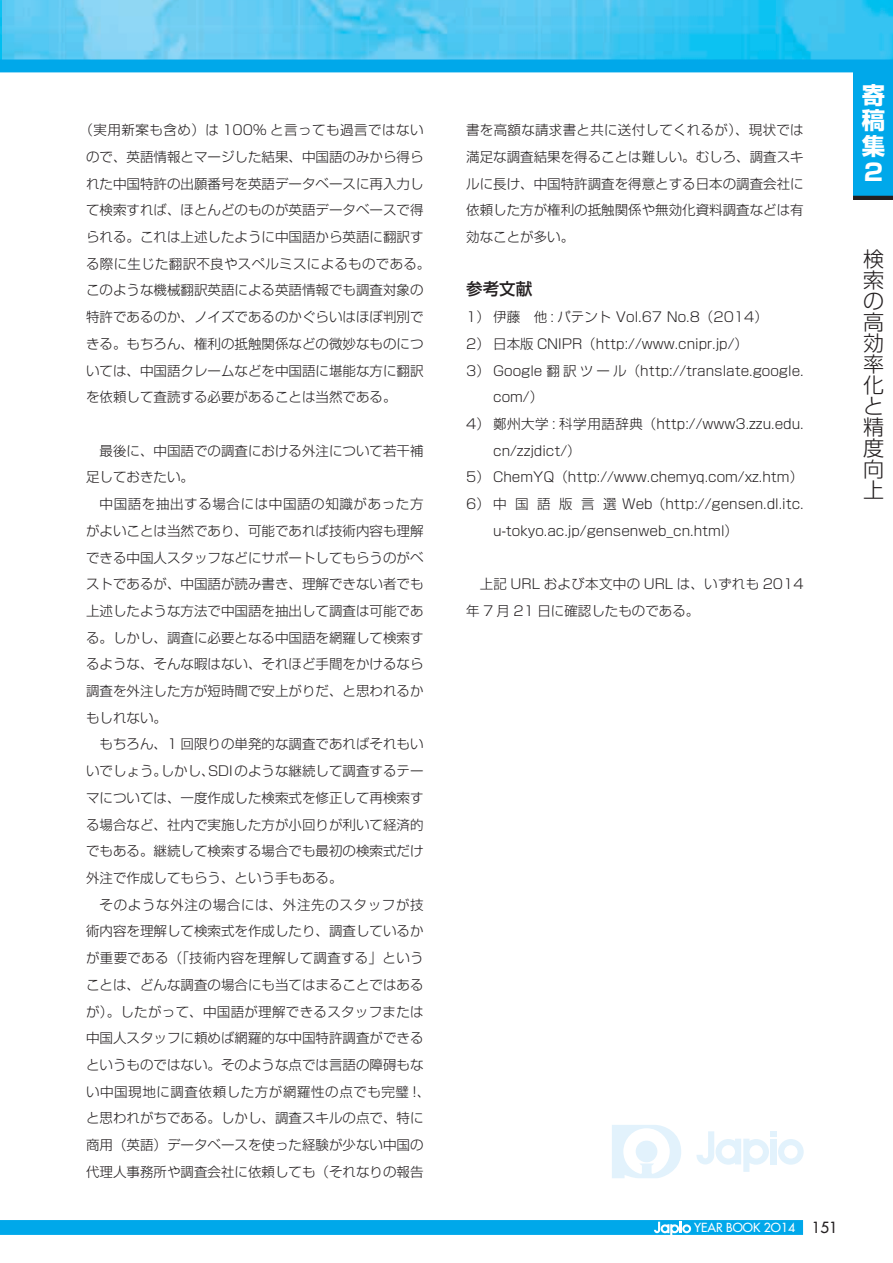
<style>
.page{position:relative;width:893px;height:1263px;background:#fff}
.page>*{position:absolute;margin:0;border:0;box-sizing:border-box;transform-origin:0 0}
.t1{font:700 23.4px/26px "Shin Go Pro";color:#fff;text-align:justify}
.t2{font:300 21px/21px "Shin Go Pro";color:#231f20;text-align:justify}
.t3{font:500 16.5px "Shin Go Pr 5";color:#231f20}
.t4{font:300 13.5px/26.7px "Shin Go Pr 5";color:#231f20}
.t5{font:300 13.5px "Shin Go Pro";color:#231f20}
.t6{font:500 12.15px "Futura Std";color:#fff}
.s1{font-size:15px;color:#231f20}
</style>
<div class="page">
<div style="left:0;top:1220px;width:803px;height:15px;background:#00a8ea"></div>
<svg style="left:654px;top:1222px;width:37px;height:13px"></svg>
<img style="left:0;top:0;width:893px;height:60px">
<div style="left:0;top:60px;width:893px;height:12px;background:#00a8ea"></div>
<div style="left:853px;top:73px;width:40px;height:127px;background:#231f20"></div>
<div style="left:853px;top:68px;width:40px;height:128px;background:#00a8ea"></div>
<svg style="left:696px;top:1131px;width:108px;height:41px"></svg>
<svg style="left:612px;top:1125px;width:69px;height:53px"></svg>
<p class="t4" style="left:86px;top:115px;width:346px;text-indent:-7px">（実用新案も含め）は 100% と言っても過言ではないので、英語情報とマージした結果、中国語のみから得られた中国特許の出願番号を英語データベースに再入力して検索すれば、ほとんどのものが英語データベースで得られる。これは上述したように中国語から英語に翻訳する際に生じた翻訳不良やスペルミスによるものである。このような機械翻訳英語による英語情報でも調査対象の特許であるのか、ノイズであるのかぐらいはほぼ判別できる。もちろん、権利の抵触関係などの微妙なものについては、中国語クレームなどを中国語に堪能な方に翻訳を依頼して査読する必要があることは当然である。</p>
<p class="t4" style="left:86px;top:436px;width:339px;text-indent:14px">最後に、中国語での調査における外注について若干補足しておきたい。</p>
<p class="t4" style="left:86px;top:489px;width:339px;text-align:justify;text-indent:14px">中国語を抽出する場合には中国語の知識があった方がよいことは当然であり、可能であれば技術内容も理解できる中国人スタッフなどにサポートしてもらうのがベストであるが、中国語が読み書き、理解できない者でも上述したような方法で中国語を抽出して調査は可能である。しかし、調査に必要となる中国語を網羅して検索するような、そんな暇はない、それほど手間をかけるなら調査を外注した方が短時間で安上がりだ、と思われるかもしれない。</p>
<p class="t4" style="left:86px;top:730px;width:339px;text-align:justify;text-indent:14px">もちろん、1 回限りの単発的な調査であればそれもいいでしょう。しかし、SDIのような継続して調査するテーマについては、一度作成した検索式を修正して再検索する場合など、社内で実施した方が小回りが利いて経済的でもある。継続して検索する場合でも最初の検索式だけ外注で作成してもらう、という手もある。</p>
<p class="t4" style="left:86px;top:890px;width:346px;text-align:center">そのような外注の場合には、外注先のスタッフが技<br>術内容を理解して検索式を作成したり、調査しているかが重要である（「技術内容を理解して調査する」ということは、どんな調査の場合にも当てはまることではあるが）。したがって、中国語が理解できるスタッフまたは中国人スタッフに頼めば網羅的な中国特許調査ができるというものではない。そのような点では言語の障碍もない中国現地に調査依頼した方が網羅性の点でも完璧 !、と思われがちである。しかし、調査スキルの点で、特に商用（英語）データベースを使った経験が少ない中国の代理人事務所や調査会社に依頼しても（それなりの報告</p>
<p class="t4" style="left:466px;top:116px;width:339px;text-align:justify">書を高額な請求書と共に送付してくれるが）、現状では満足な調査結果を得ることは難しい。むしろ、調査スキルに長け、中国特許調査を得意とする日本の調査会社に依頼した方が権利の抵触関係や無効化資料調査などは有効なことが多い。</p>
<p class="t3" style="left:466px;top:275px;width:67px">参考文献</p>
<p class="t5" style="left:466px;top:306px;width:303px">1）伊藤　他 : パテント Vol.67 No.8（2014）</p>
<p class="t5" style="left:466px;top:333px;width:283px">2）日本版 CNIPR（http://www.cnipr.jp/）</p>
<p class="t5" style="left:466px;top:359px;width:339px">3） Google 翻訳ツール（http://translate.google.</p>
<p class="t5" style="left:493px;top:386px;width:52px">com/）</p>
<p class="t5" style="left:466px;top:413px;width:339px">4）鄭州大学 : 科学用語辞典（http://www3.zzu.edu.</p>
<p class="t5" style="left:493px;top:439px;width:89px">cn/zzjdict/）</p>
<p class="t5" style="left:466px;top:466px;width:339px">5） ChemYQ（http://www.chemyq.com/xz.htm）</p>
<p class="t5" style="left:466px;top:493px;width:339px">6）中 国 語 版 言 選 Web （http://gensen.dl.itc.</p>
<p class="t5" style="left:493px;top:519px;width:246px">u-tokyo.ac.jp/gensenweb_cn.html）</p>
<p class="t4" style="left:466px;top:569px;width:339px;text-indent:14px">上記 URL および本文中の URL は、いずれも 2014年 7 月 21 日に確認したものである。</p>
<h1 class="t1" style="left:862px;top:79px;width:25px">寄稿集２</h1>
<h2 class="t2" style="left:863px;top:246px;width:22px">検索の高効率化と精度向上</h2>
<p class="t6" style="left:694px;top:1220px;width:145px">YEAR BOOK 2O14 <span class="s1">151</span></p>
</div>
